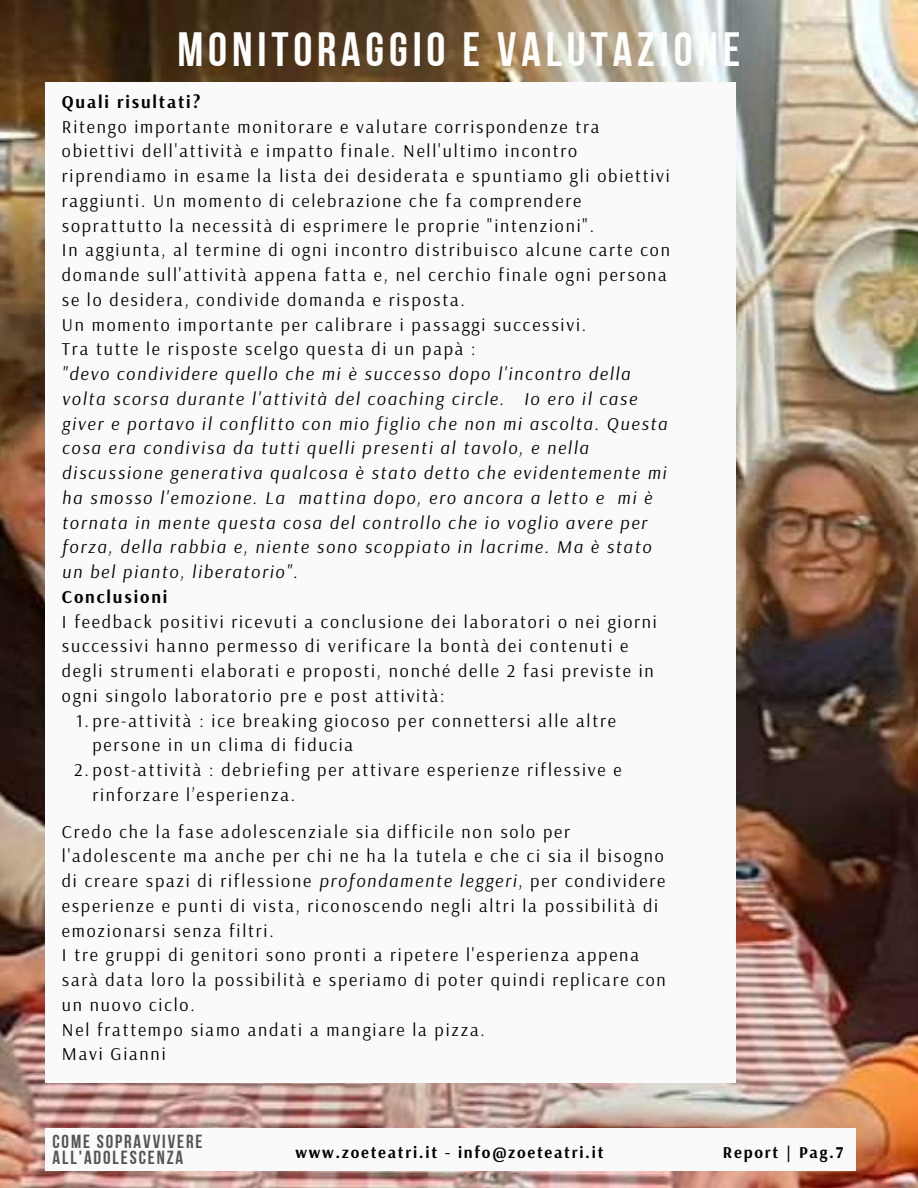
<style>
.page{position:relative;width:918px;height:1188px;background:#fff}
.page>*{position:absolute;margin:0;border:0;box-sizing:border-box;transform-origin:0 0}
.t1{font:48px "Bebas Neue Cyrillic";letter-spacing:.1em;color:#fefefd}
.t2{font:18.9px/15.8px "Bebas Neue Cyrillic";letter-spacing:.1em;color:#545454}
.t3{font:18px/24.8px "Arsenal";letter-spacing:.1em;color:#000}
.t4{font:italic 18px/24.8px "Arsenal";letter-spacing:.1em;color:#000}
.t5{font:700 18px "Arsenal";letter-spacing:.1em;color:#000}
.t6{font:700 16.5px "Arsenal";letter-spacing:.105em;color:#000}
.s1{font-style:italic}
</style>
<div class="page">
<img style="left:0;top:0;width:918px;height:1188px">
<div style="left:45px;top:82px;width:691px;height:1000px;background:#fafafa"></div>
<div style="left:45px;top:1129px;width:810px;height:42px;background:#fafafa"></div>
<h1 class="t1" style="left:178px;top:30px;width:564px">MONITORAGGIO E VALUTAZIONE</h1>
<p class="t5" style="left:62px;top:90px;width:140px">Quali risultati?</p>
<p class="t3" style="left:62px;top:114px;width:610px">Ritengo importante monitorare e valutare corrispondenze tra obiettivi dell'attività e impatto finale. Nell'ultimo incontro riprendiamo in esame la lista dei desiderata e spuntiamo gli obiettivi raggiunti. Un momento di celebrazione che fa comprendere soprattutto la necessità di esprimere le proprie "intenzioni".<br>In aggiunta, al termine di ogni incontro distribuisco alcune carte con domande sull'attività appena fatta e, nel cerchio finale ogni persona se lo desidera, condivide domanda e risposta.<br>Un momento importante per calibrare i passaggi successivi.<br>Tra tutte le risposte scelgo questa di un papà :</p>
<p class="t4" style="left:62px;top:361px;width:607px">"devo condividere quello che mi è successo dopo l'incontro della volta scorsa durante l'attività del coaching circle. Io ero il case giver e portavo il conflitto con mio figlio che non mi ascolta. Questa cosa era condivisa da tutti quelli presenti al tavolo, e nella discussione generativa qualcosa è stato detto che evidentemente mi ha smosso l'emozione. La mattina dopo, ero ancora a letto e mi è tornata in mente questa cosa del controllo che io voglio avere per forza, della rabbia e, niente sono scoppiato in lacrime. Ma è stato un bel pianto, liberatorio".</p>
<p class="t5" style="left:62px;top:585px;width:107px">Conclusioni</p>
<p class="t3" style="left:62px;top:609px;width:597px">I feedback positivi ricevuti a conclusione dei laboratori o nei giorni successivi hanno permesso di verificare la bontà dei contenuti e degli strumenti elaborati e proposti, nonché delle 2 fasi previste in ogni singolo laboratorio pre e post attività:</p>
<p class="t3" style="left:76px;top:708px;width:541px">1.pre-attività : ice breaking giocoso per connettersi alle altre</p>
<p class="t3" style="left:92px;top:732px;width:262px">persone in un clima di fiducia</p>
<p class="t3" style="left:74px;top:757px;width:549px">2.post-attività : debriefing per attivare esperienze riflessive e</p>
<p class="t3" style="left:92px;top:782px;width:204px">rinforzare l’esperienza.</p>
<p class="t3" style="left:62px;top:819px;width:605px">Credo che la fase adolescenziale sia difficile non solo per l'adolescente ma anche per chi ne ha la tutela e che ci sia il bisogno di creare spazi di riflessione <span class="s1">profondamente leggeri</span>, per condividere esperienze e punti di vista, riconoscendo negli altri la possibilità di emozionarsi senza filtri.<br>I tre gruppi di genitori sono pronti a ripetere l'esperienza appena sarà data loro la possibilità e speriamo di poter quindi replicare con un nuovo ciclo.<br>Nel frattempo siamo andati a mangiare la pizza.<br>Mavi Gianni</p>
<p class="t2" style="left:52px;top:1135px;width:152px">COME SOPRAVVIVERE<br>ALL'ADOLESCENZA</p>
<p class="t6" style="left:296px;top:1142px;width:310px">www.zoeteatri.it - info@zoeteatri.it</p>
<p class="t6" style="left:723px;top:1142px;width:122px">Report | Pag.7</p>
</div>
